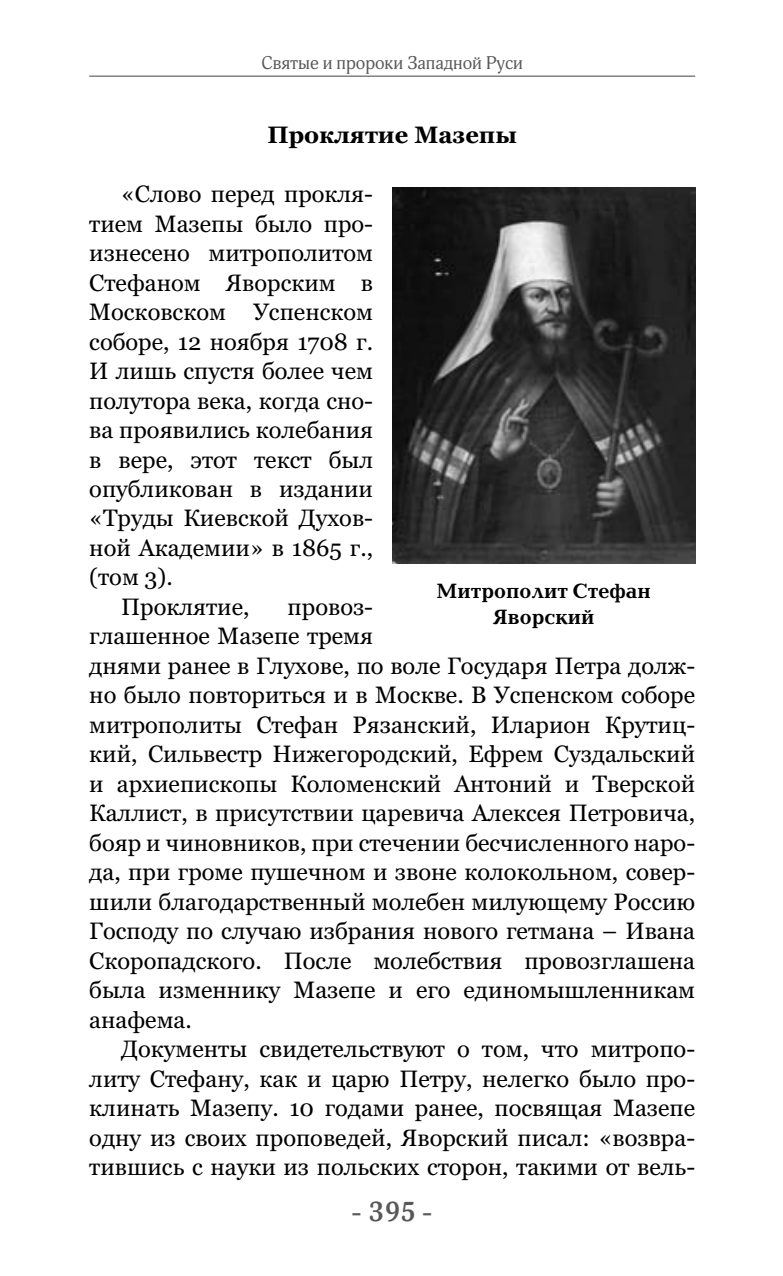
<style>
.page{position:relative;width:783px;height:1276px;background:#fff}
.page>*{position:absolute;margin:0;border:0;box-sizing:border-box;transform-origin:0 0}
.t1{font:700 27px "Adonis C";color:#585858}
.t2{font:23.62px/29.5px "Georgia";color:#000}
.t3{font:700 23.62px "Georgia";color:#000}
.t4{font:700 21.38px/25.7px "Baltica C";color:#000;text-align:center}
.t5{font:18px "Adonis C";color:#585858}
</style>
<div class="page">
<hr style="left:89px;top:76px;width:606px;height:1px;background:#585858">
<img style="left:392px;top:187px;width:303px;height:376px">
<p class="t5" style="left:262px;top:56px;width:263px">Святые и пророки Западной Руси</p>
<p class="t3" style="left:267px;top:125px;width:251px">Проклятие Мазепы</p>
<p class="t2" style="left:121px;top:181px;width:253px">«Слово перед прокля-</p>
<p class="t2" style="left:89px;top:210px;width:285px">тием Мазепы было про-</p>
<p class="t2" style="left:89px;top:240px;width:285px">изнесено митрополитом</p>
<p class="t2" style="left:89px;top:269px;width:285px">Стефаном Яворским в</p>
<p class="t2" style="left:89px;top:299px;width:285px">Московском Успенском</p>
<p class="t2" style="left:89px;top:328px;width:285px">соборе, 12 ноября 1708 г.</p>
<p class="t2" style="left:89px;top:358px;width:285px">И лишь спустя более чем</p>
<p class="t2" style="left:89px;top:387px;width:285px">полутора века, когда сно-</p>
<p class="t2" style="left:89px;top:417px;width:285px">ва проявились колебания</p>
<p class="t2" style="left:89px;top:446px;width:285px">в вере, этот текст был</p>
<p class="t2" style="left:89px;top:476px;width:285px">опубликован в издании</p>
<p class="t2" style="left:89px;top:505px;width:285px">«Труды Киевской Духов-</p>
<p class="t2" style="left:89px;top:535px;width:285px">ной Академии» в 1865 г.,</p>
<p class="t2" style="left:89px;top:564px;width:85px">(том 3).</p>
<p class="t2" style="left:121px;top:594px;width:130px">Проклятие,</p>
<p class="t4" style="left:436px;top:580px;width:216px">Митрополит Стефан<br>Яворский</p>
<p class="t2" style="left:89px;top:594px;width:607px;text-indent:198px">провоз-<br>глашенное Мазепе тремя<br>днями ранее в Глухове, по воле Государя Петра долж&shy;но было повториться и в Москве. В Успенском соборе митрополиты Стефан Рязанский, Иларион Крутиц&shy;кий, Сильвестр Нижегородский, Ефрем Суздальский и архиепископы Коломенский Антоний и Тверской Каллист, в присутствии царевича Алексея Петровича, бояр и чиновников, при стечении бесчисленного наро&shy;да, при громе пушечном и звоне колокольном, совер&shy;шили благодарственный молебен милующему Россию Господу по случаю избрания нового гетмана – Ивана Скоропадского. После молебствия провозглашена была изменнику Мазепе и его единомышленникам анафема.</p>
<p class="t2" style="left:89px;top:1036px;width:607px;text-align:justify;text-indent:32px">Документы свидетельствуют о том, что митропо&shy;литу Стефану, как и царю Петру, нелегко было про&shy;клинать Мазепу. 10 годами ранее, посвящая Мазепе одну из своих проповедей, Яворский писал: «возвра&shy;тившись с науки из польских сторон, такими от вель-</p>
<p class="t1" style="left:351px;top:1201px;width:84px">- 395 -</p>
</div>
